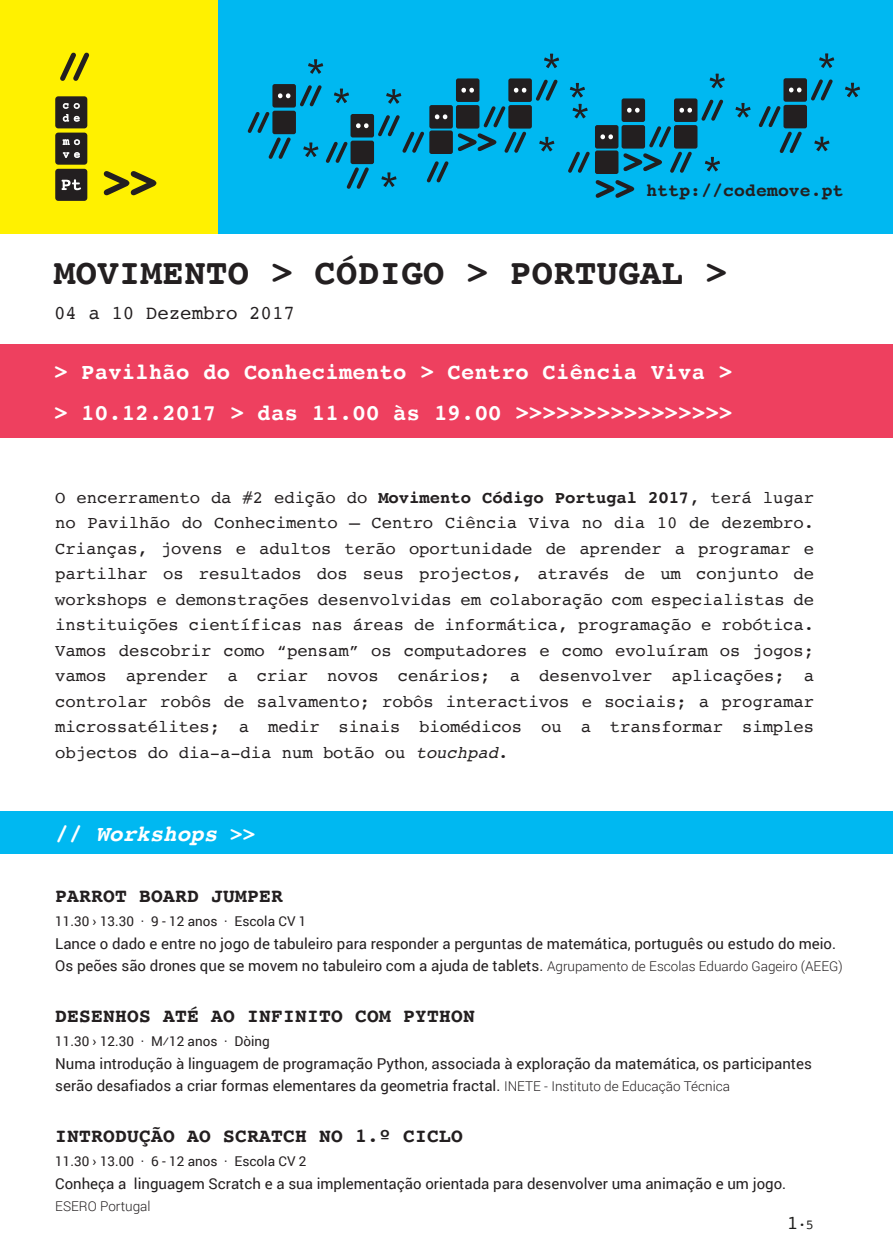
<style>
.page{position:relative;width:893px;height:1257px;background:#fff}
.page>*{position:absolute;margin:0;border:0;box-sizing:border-box;transform-origin:0 0}
.t1{font:700 36px "Courier";letter-spacing:.015em;color:#231f20}
.t2{font:700 22.5px/40.5px "Courier";letter-spacing:.015em;color:#fff}
.t3{font:italic 700 22.5px "Courier";color:#fff}
.t4{font:700 19.5px "Courier";letter-spacing:.015em;color:#231f20}
.t5{font:19.5px "Courier";color:#231f20}
.t6{font:700 18px "Courier";letter-spacing:.01em;color:#231f20}
.t7{font:17.25px/25.5px "Courier";letter-spacing:-.005em;color:#231f20;text-align:justify}
.t8{font:15px/22.5px "Roboto";color:#231f20}
.t9{font:13.5px "Roboto";color:#231f20}
.t10{font:300 13.5px "Roboto";color:#231f20}
.t11{font:13.5px "Courier";color:#1d1d1b}
.s1{font-weight:700}
.s2{font-style:italic}
.s3{font-style:normal}
.s4{font-style:normal;font-size:21px}
.s5{font-weight:300;font-size:13.5px}
.s6{font-size:19.5px}
</style>
<div class="page">
<div style="left:0;top:811px;width:893px;height:42px;background:#00b8f1"></div>
<div style="left:217px;top:0;width:676px;height:234px;background:#00b8f1"></div>
<div style="left:0;top:0;width:217px;height:234px;background:#fff100"></div>
<svg style="left:308px;top:59px;width:15px;height:15px"></svg>
<svg style="left:248px;top:112px;width:43px;height:47px"></svg>
<div style="left:272px;top:111px;width:24px;height:23px;background:#231f20;border-radius:2px"></div>
<div style="left:272px;top:84px;width:24px;height:24px;background:#231f20;border-radius:2px"></div>
<svg style="left:300px;top:85px;width:22px;height:21px"></svg>
<svg style="left:278px;top:93px;width:12px;height:5px"></svg>
<svg style="left:334px;top:89px;width:15px;height:14px"></svg>
<svg style="left:303px;top:142px;width:15px;height:15px"></svg>
<svg style="left:544px;top:54px;width:15px;height:14px"></svg>
<div style="left:429px;top:130px;width:24px;height:24px;background:#231f20;border-radius:2px"></div>
<div style="left:429px;top:105px;width:24px;height:24px;background:#231f20;border-radius:2px"></div>
<div style="left:456px;top:105px;width:23px;height:24px;background:#231f20;border-radius:2px"></div>
<div style="left:456px;top:78px;width:23px;height:24px;background:#231f20;border-radius:2px"></div>
<svg style="left:461px;top:88px;width:13px;height:5px"></svg>
<svg style="left:435px;top:114px;width:12px;height:5px"></svg>
<div style="left:508px;top:105px;width:24px;height:24px;background:#231f20;border-radius:2px"></div>
<div style="left:508px;top:78px;width:24px;height:24px;background:#231f20;border-radius:2px"></div>
<svg style="left:536px;top:80px;width:21px;height:21px"></svg>
<svg style="left:514px;top:88px;width:12px;height:5px"></svg>
<svg style="left:458px;top:106px;width:68px;height:47px"></svg>
<svg style="left:570px;top:83px;width:15px;height:14px"></svg>
<svg style="left:539px;top:137px;width:15px;height:14px"></svg>
<svg style="left:427px;top:161px;width:21px;height:21px"></svg>
<svg style="left:819px;top:53px;width:15px;height:15px"></svg>
<svg style="left:759px;top:106px;width:43px;height:47px"></svg>
<div style="left:783px;top:105px;width:24px;height:23px;background:#231f20;border-radius:2px"></div>
<div style="left:783px;top:78px;width:24px;height:24px;background:#231f20;border-radius:2px"></div>
<svg style="left:811px;top:80px;width:22px;height:20px"></svg>
<svg style="left:789px;top:88px;width:12px;height:4px"></svg>
<svg style="left:845px;top:83px;width:15px;height:14px"></svg>
<svg style="left:814px;top:137px;width:15px;height:14px"></svg>
<svg style="left:568px;top:152px;width:22px;height:21px"></svg>
<svg style="left:710px;top:74px;width:15px;height:14px"></svg>
<div style="left:595px;top:150px;width:23px;height:24px;background:#231f20;border-radius:2px"></div>
<div style="left:595px;top:125px;width:23px;height:24px;background:#231f20;border-radius:2px"></div>
<svg style="left:622px;top:125px;width:23px;height:24px"></svg>
<div style="left:622px;top:98px;width:23px;height:24px;background:#231f20;border-radius:2px"></div>
<svg style="left:627px;top:108px;width:13px;height:5px"></svg>
<svg style="left:600px;top:134px;width:13px;height:5px"></svg>
<div style="left:674px;top:125px;width:23px;height:24px;background:#231f20;border-radius:2px"></div>
<div style="left:674px;top:98px;width:23px;height:24px;background:#231f20;border-radius:2px"></div>
<svg style="left:701px;top:100px;width:22px;height:21px"></svg>
<svg style="left:679px;top:108px;width:13px;height:5px"></svg>
<svg style="left:623px;top:126px;width:69px;height:47px"></svg>
<svg style="left:735px;top:103px;width:16px;height:14px"></svg>
<svg style="left:705px;top:157px;width:15px;height:14px"></svg>
<svg style="left:572px;top:104px;width:16px;height:14px"></svg>
<svg style="left:386px;top:89px;width:15px;height:15px"></svg>
<svg style="left:326px;top:142px;width:43px;height:47px"></svg>
<div style="left:351px;top:141px;width:23px;height:23px;background:#231f20;border-radius:2px"></div>
<div style="left:351px;top:114px;width:23px;height:23px;background:#231f20;border-radius:2px"></div>
<svg style="left:378px;top:115px;width:46px;height:38px"></svg>
<svg style="left:356px;top:123px;width:13px;height:5px"></svg>
<svg style="left:381px;top:172px;width:15px;height:15px"></svg>
<svg style="left:596px;top:180px;width:38px;height:18px"></svg>
<div style="left:55px;top:169px;width:32px;height:32px;background:#231f20;border-radius:3px"></div>
<div style="left:55px;top:96px;width:32px;height:32px;background:#231f20;border-radius:3px"></div>
<div style="left:55px;top:133px;width:32px;height:32px;background:#231f20;border-radius:3px"></div>
<svg style="left:63px;top:103px;width:17px;height:19px"></svg>
<svg style="left:63px;top:139px;width:17px;height:6px"></svg>
<svg style="left:63px;top:152px;width:17px;height:6px"></svg>
<svg style="left:104px;top:171px;width:52px;height:24px"></svg>
<svg style="left:60px;top:53px;width:29px;height:28px"></svg>
<svg style="left:62px;top:179px;width:19px;height:11px"></svg>
<div style="left:0;top:345px;width:893px;height:93px;background:#ee405f"></div>
<p class="t6" style="left:646px;top:176px;width:199px">http://codemove.pt</p>
<h1 class="t1" style="left:54px;top:244px;width:674px">MOVIMENTO &gt; CÓDIGO &gt; PORTUGAL &gt;</h1>
<p class="t5" style="left:54px;top:298px;width:242px">04 a 10 Dezembro 2017</p>
<h2 class="t2" style="left:54px;top:351px;width:679px">&gt; Pavilhão do Conhecimento &gt; Centro Ciência Viva &gt; &gt; 10.12.2017 &gt; das 11.00 às 19.00 &gt;&gt;&gt;&gt;&gt;&gt;&gt;&gt;&gt;&gt;&gt;&gt;&gt;&gt;&gt;&gt;</h2>
<p class="t7" style="left:55px;top:484px;width:761px">O encerramento da #2 edição do <span class="s1">Movimento Código Portugal 2017</span>, terá lugar no Pavilhão do Conhecimento – Centro Ciência Viva no dia 10 de dezembro.<br>Crianças, jovens e adultos terão oportunidade de aprender a programar e partilhar os resultados dos seus projectos, através de um conjunto de workshops e demonstrações desenvolvidas em colaboração com especialistas de instituições científicas nas áreas de informática, programação e robótica.<br>Vamos descobrir como “pensam” os computadores e como evoluíram os jogos; vamos aprender a criar novos cenários; a desenvolver aplicações; a controlar robôs de salvamento; robôs interactivos e sociais; a programar microssatélites; a medir sinais biomédicos ou a transformar simples objectos do dia-a-dia num botão ou <span class="s2">touchpad</span>.</p>
<h2 class="t3" style="left:55px;top:816px;width:201px"><span class="s3">//</span> Workshops <span class="s4">&gt;&gt;</span></h2>
<p class="t4" style="left:55px;top:880px;width:229px">PARROT BOARD JUMPER</p>
<p class="t9" style="left:55px;top:912px;width:253px">11.30 › 13.30 · 9 - 12 anos · Escola CV 1</p>
<p class="t8" style="left:55px;top:932px;width:789px">Lance o dado e entre no jogo de tabuleiro para responder a perguntas de matemática, português ou estudo do meio.<br>Os peões são drones que se movem no tabuleiro com a ajuda de tablets. <span class="s5">Agrupamento de Escolas Eduardo Gageiro (AEEG)</span></p>
<p class="t4" style="left:55px;top:1000px;width:421px">DESENHOS ATÉ AO INFINITO COM PYTHON</p>
<p class="t9" style="left:55px;top:1032px;width:216px">11.30 › 12.30 · M⁄12 anos · Dòing</p>
<p class="t8" style="left:55px;top:1052px;width:758px">Numa introdução à linguagem de programação Python, associada à exploração da matemática, os participantes serão desafiados a criar formas elementares da geometria fractal. <span class="s5">INETE - Instituto de Educação Técnica</span></p>
<p class="t4" style="left:55px;top:1120px;width:409px">INTRODUÇÃO AO SCRATCH NO 1.º CICLO</p>
<p class="t9" style="left:55px;top:1152px;width:253px">11.30 › 13.00 · 6 - 12 anos · Escola CV 2</p>
<p class="t8" style="left:55px;top:1172px;width:732px">Conheça a linguagem Scratch e a sua implementação orientada para desenvolver uma animação e um jogo.</p>
<p class="t10" style="left:55px;top:1197px;width:97px">ESERO Portugal</p>
<p class="t11" style="left:787px;top:1215px;width:29px"><span class="s6">1</span>·5</p>
</div>
